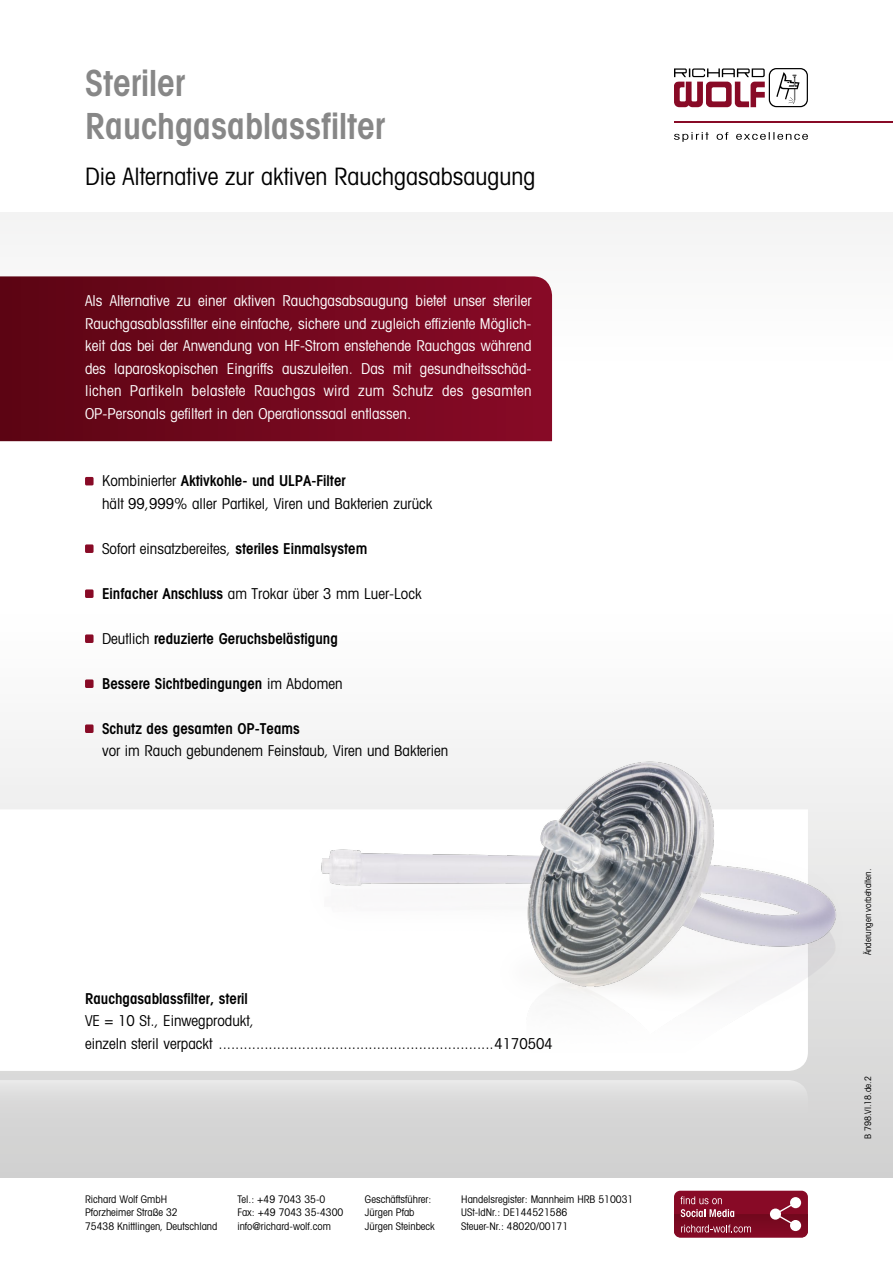
<style>
.page{position:relative;width:893px;height:1263px;background:#fff}
.page>*{position:absolute;margin:0;border:0;box-sizing:border-box;transform-origin:0 0}
.t1{font:600 condensed 36px/43.2px "Avant Garde";color:#878787}
.t2{font:condensed 24px "Avant Garde";color:#000}
.t3{font:condensed 15px/22.5px "Avant Garde";color:#fff;text-align:justify}
.t4{font:condensed 15px/22.5px "Avant Garde";color:#000}
.t5{font:600 condensed 15px "Avant Garde";color:#000}
.t6{font:condensed 10.5px/13.5px "Avant Garde";color:#000}
.t7{font:condensed 9px "Avant Garde";letter-spacing:-.005em;color:#000}
.s1{font-weight:600}
.s2{font-weight:400}
</style>
<div class="page">
<div style="left:0;top:213px;width:893px;height:148px;background:#f7f7f7"></div>
<svg style="left:674px;top:132px;width:134px;height:10px"></svg>
<svg style="left:674px;top:68px;width:134px;height:39px"></svg>
<hr style="left:674px;top:121px;width:219px;height:2px;background:#880a26">
<div style="left:0;top:612px;width:893px;height:566px;background:linear-gradient(to bottom,#fff,#d1d1d0)"></div>
<svg style="left:0;top:809px;width:291px;height:262px"></svg>
<svg style="left:0;top:276px;width:552px;height:165px;background:#72081d"></svg>
<svg style="left:0;top:1080px;width:808px;height:72px;background:#d6d6d6"></svg>
<img style="left:291px;top:1002px;width:580px;height:94px">
<img style="left:291px;top:729px;width:580px;height:273px">
<div style="left:85px;top:477px;width:9px;height:8px;background:#880a26;border-radius:2px"></div>
<div style="left:85px;top:544px;width:9px;height:9px;background:#880a26;border-radius:2px"></div>
<div style="left:85px;top:589px;width:9px;height:9px;background:#880a26;border-radius:2px"></div>
<div style="left:85px;top:634px;width:9px;height:9px;background:#880a26;border-radius:2px"></div>
<div style="left:85px;top:679px;width:9px;height:9px;background:#880a26;border-radius:2px"></div>
<div style="left:85px;top:724px;width:9px;height:9px;background:#880a26;border-radius:2px"></div>
<div style="left:674px;top:1191px;width:134px;height:46px;background:#880a26;border-radius:6px"></div>
<svg style="left:674px;top:1196px;width:134px;height:41px"></svg>
<h1 class="t1" style="left:85px;top:61px;width:301px">Steriler<br>Rauchgasablassfilter</h1>
<h2 class="t2" style="left:85px;top:161px;width:452px">Die Alternative zur aktiven Rauchgasabsaugung</h2>
<p class="t3" style="left:85px;top:289px;width:448px">Als Alternative zu einer aktiven Rauchgasabsaugung bietet unser steriler Rauchgasablassfilter eine einfache, sichere und zugleich effiziente Möglich&shy;keit das bei der Anwendung von HF-Strom enstehende Rauchgas während des laparoskopischen Eingriffs auszuleiten. Das mit gesundheitsschäd&shy;lichen Partikeln belastete Rauchgas wird zum Schutz des gesamten OP-Personals gefiltert in den Operationssaal entlassen.</p>
<p class="t4" style="left:102px;top:469px;width:332px">Kombinierter <span class="s1">Aktivkohle- und ULPA-Filter<br></span>hält 99,999% aller Partikel, Viren und Bakterien zurück</p>
<p class="t4" style="left:102px;top:537px;width:267px">Sofort einsatzbereites, <span class="s1">steriles Einmalsystem</span></p>
<p class="t4" style="left:102px;top:582px;width:321px"><span class="s1">Einfacher Anschluss</span> am Trokar über 3 mm Luer-Lock</p>
<p class="t5" style="left:102px;top:629px;width:237px"><span class="s2">Deutlich</span> reduzierte Geruchsbelästigung</p>
<p class="t5" style="left:102px;top:674px;width:242px">Bessere Sichtbedingungen <span class="s2">im Abdomen</span></p>
<p class="t5" style="left:102px;top:719px;width:199px">Schutz des gesamten OP-Teams</p>
<p class="t4" style="left:102px;top:739px;width:348px">vor im Rauch gebundenem Feinstaub, Viren und Bakterien</p>
<p class="t5" style="left:85px;top:989px;width:164px">Rauchgasablassfilter, steril</p>
<p class="t4" style="left:85px;top:1009px;width:469px">VE = 10 St., Einwegprodukt,<br>einzeln steril verpackt ..................................................................4170504</p>
<p class="t6" style="left:85px;top:1192px;width:134px">Richard Wolf GmbH<br>Pforzheimer Straße 32<br>75438 Knittlingen, Deutschland</p>
<p class="t6" style="left:237px;top:1192px;width:108px">Tel.: +49 7043 35-0<br>Fax: +49 7043 35-4300 info@richard-wolf.com</p>
<p class="t6" style="left:365px;top:1192px;width:71px">Geschäftsführer:<br>Jürgen Pfab<br>Jürgen Steinbeck</p>
<p class="t6" style="left:461px;top:1192px;width:174px">Handelsregister: Mannheim HRB 510031<br>USt-IdNr.: DE144521586<br>Steuer-Nr.: 48020/00171</p>
<p class="t7" style="left:862px;top:955px;width:88px;rotate:-90deg">Änderungen vorbehalten.</p>
<p class="t7" style="left:862px;top:1139px;width:64px;rotate:-90deg">B 798.VI.18.de.2</p>
</div>
